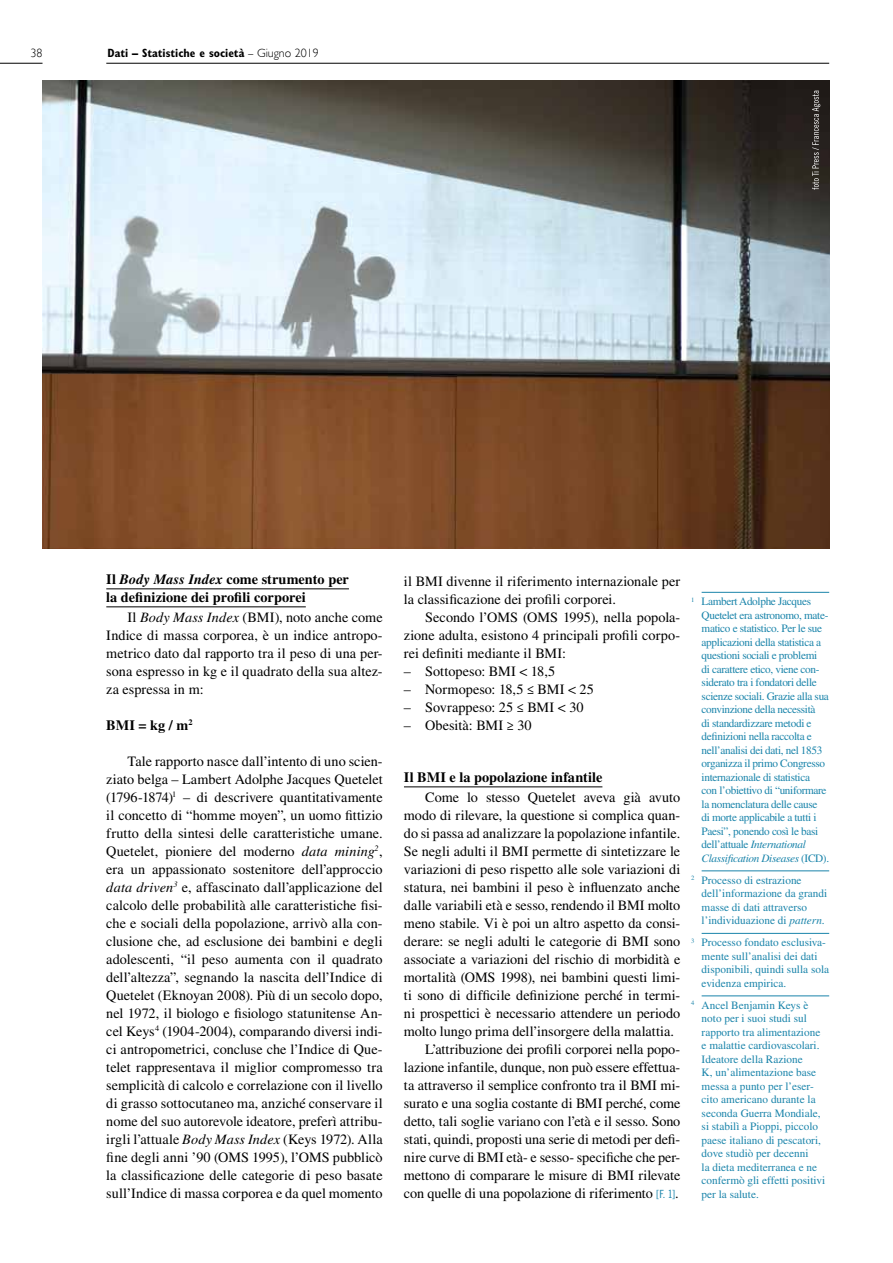
<style>
.page{position:relative;width:893px;height:1263px;background:#fff}
.page>*{position:absolute;margin:0;border:0;box-sizing:border-box;transform-origin:0 0}
.t1{font:14.25px/18px "Times LT Std";color:#000;text-align:justify}
.t2{font:700 14.25px/18px "Times LT Std";color:#000}
.t3{font:700 condensed 12px "Gill Sans MT Std";color:#000}
.t4{font:300 12px "Gill Sans";color:#000}
.t5{font:11.25px/13.5px "Times LT Std";letter-spacing:-.03em;color:#1a84aa}
.t6{font:11.25px/13.5px "Times LT Std";color:#1a84aa}
.s1{font-family:"Gill Sans";font-weight:300;font-stretch:normal}
.s2{font-style:italic}
.s3{font-family:"Trade Gothic LT Std Cn 18";font-size:11.25px;color:#1a84aa}
</style>
<div class="page">
<hr style="left:106px;top:63px;width:723px;height:1px;background:#000">
<hr style="left:0;top:63px;width:43px;height:1px;background:#000">
<hr style="left:106px;top:588px;width:243px;height:1px;background:#000">
<hr style="left:106px;top:606px;width:200px;height:1px;background:#000">
<hr style="left:404px;top:786px;width:198px;height:1px;background:#000">
<hr style="left:702px;top:592px;width:127px;height:1px;background:#1a84aa">
<hr style="left:702px;top:870px;width:127px;height:1px;background:#1a84aa">
<hr style="left:702px;top:933px;width:127px;height:1px;background:#1a84aa">
<hr style="left:702px;top:995px;width:127px;height:1px;background:#1a84aa">
<img style="left:43px;top:81px;width:786px;height:467px">
<svg style="left:812px;top:91px;width:8px;height:99px"></svg>
<p class="t4" style="left:31px;top:46px;width:13px">38</p>
<p class="t3" style="left:108px;top:46px;width:213px">Dati – Statistiche e società <span class="s1">– Giugno 2019</span></p>
<p class="t2" style="left:106px;top:570px;width:244px">Il <span class="s2">Body Mass Index</span> come strumento per la definizione dei profili corporei</p>
<p class="t1" style="left:106px;top:608px;width:278px;text-indent:21px">Il <span class="s2">Body Mass Index</span> (BMI), noto anche come Indice di massa corporea, è un indice antropo&shy;metrico dato dal rapporto tra il peso di una per&shy;sona espresso in kg e il quadrato della sua altez&shy;za espressa in m:</p>
<p class="t2" style="left:106px;top:716px;width:88px">BMI = kg / m<sup>2</sup></p>
<p class="t1" style="left:106px;top:752px;width:278px;text-indent:21px">Tale rapporto nasce dall’intento di uno scien&shy;ziato belga – Lambert Adolphe Jacques Quetelet (1796-1874)<sup>1</sup> – di descrivere quantitativamente il concetto di “homme moyen”, un uomo fittizio frutto della sintesi delle caratteristiche umane.<br>Quetelet, pioniere del moderno <span class="s2">data mining</span><sup>2</sup>, era un appassionato sostenitore dell’approccio <span class="s2">data driven</span><sup>3</sup> e, affascinato dall’applicazione del calcolo delle probabilità alle caratteristiche fisi&shy;che e sociali della popolazione, arrivò alla con&shy;clusione che, ad esclusione dei bambini e degli adolescenti, “il peso aumenta con il quadrato dell’altezza”, segnando la nascita dell’Indice di Quetelet (Eknoyan 2008). Più di un secolo dopo, nel 1972, il biologo e fisiologo statunitense An&shy;cel Keys<sup>4</sup> (1904-2004), comparando diversi indi&shy;ci antropometrici, concluse che l’Indice di Que&shy;telet rappresentava il miglior compromesso tra semplicità di calcolo e correlazione con il livello di grasso sottocutaneo ma, anziché conservare il nome del suo autorevole ideatore, preferì attribu&shy;irgli l’attuale <span class="s2">Body Mass Index</span> (Keys 1972). Alla fine degli anni ’90 (OMS 1995), l’OMS pubblicò la classificazione delle categorie di peso basate sull’Indice di massa corporea e da quel momento</p>
<p class="t1" style="left:404px;top:572px;width:278px">il BMI divenne il riferimento internazionale per la classificazione dei profili corporei.</p>
<p class="t1" style="left:404px;top:608px;width:278px;text-indent:21px">Secondo l’OMS (OMS 1995), nella popola&shy;zione adulta, esistono 4 principali profili corpo&shy;rei definiti mediante il BMI:</p>
<p class="t1" style="left:404px;top:662px;width:153px">– Sottopeso: BMI &lt; 18,5</p>
<p class="t1" style="left:404px;top:680px;width:191px">– Normopeso: 18,5 ≤ BMI &lt; 25</p>
<p class="t1" style="left:404px;top:698px;width:181px">– Sovrappeso: 25 ≤ BMI &lt; 30</p>
<p class="t1" style="left:404px;top:716px;width:129px">– Obesità: BMI ≥ 30</p>
<p class="t2" style="left:404px;top:768px;width:200px">Il BMI e la popolazione infantile</p>
<p class="t1" style="left:425px;top:788px;width:257px">Come lo stesso Quetelet aveva già avuto</p>
<p class="t1" style="left:404px;top:806px;width:278px">modo di rilevare, la questione si complica quan-</p>
<p class="t1" style="left:404px;top:824px;width:278px">do si passa ad analizzare la popolazione infantile.</p>
<p class="t1" style="left:404px;top:842px;width:278px">Se negli adulti il BMI permette di sintetizzare le</p>
<p class="t1" style="left:404px;top:860px;width:278px">variazioni di peso rispetto alle sole variazioni di</p>
<p class="t1" style="left:404px;top:878px;width:278px">statura, nei bambini il peso è influenzato anche</p>
<p class="t1" style="left:404px;top:896px;width:278px">dalle variabili età e sesso, rendendo il BMI molto</p>
<p class="t1" style="left:404px;top:914px;width:278px">meno stabile. Vi è poi un altro aspetto da consi-</p>
<p class="t1" style="left:404px;top:932px;width:278px">derare: se negli adulti le categorie di BMI sono</p>
<p class="t1" style="left:404px;top:950px;width:278px">associate a variazioni del rischio di morbidità e</p>
<p class="t1" style="left:404px;top:968px;width:278px">mortalità (OMS 1998), nei bambini questi limi-</p>
<p class="t1" style="left:404px;top:986px;width:278px">ti sono di difficile definizione perché in termi-</p>
<p class="t1" style="left:404px;top:1004px;width:278px">ni prospettici è necessario attendere un periodo</p>
<p class="t1" style="left:404px;top:1022px;width:271px">molto lungo prima dell’insorgere della malattia.</p>
<p class="t1" style="left:425px;top:1040px;width:257px">L’attribuzione dei profili corporei nella popo-</p>
<p class="t1" style="left:404px;top:1058px;width:278px">lazione infantile, dunque, non può essere effettua-</p>
<p class="t1" style="left:404px;top:1076px;width:278px">ta attraverso il semplice confronto tra il BMI mi-</p>
<p class="t1" style="left:404px;top:1094px;width:278px">surato e una soglia costante di BMI perché, come</p>
<p class="t1" style="left:404px;top:1112px;width:278px">detto, tali soglie variano con l’età e il sesso. Sono</p>
<p class="t1" style="left:404px;top:1130px;width:278px">stati, quindi, proposti una serie di metodi per defi-</p>
<p class="t1" style="left:404px;top:1148px;width:278px">nire curve di BMI età- e sesso- specifiche che per-</p>
<p class="t1" style="left:404px;top:1166px;width:278px">mettono di comparare le misure di BMI rilevate</p>
<p class="t1" style="left:404px;top:1184px;width:276px">con quelle di una popolazione di riferimento <span class="s3">[F. 1]</span>.</p>
<p class="t5" style="left:702px;top:595px;width:129px;text-indent:-11px"><sup>1</sup> Lambert Adolphe Jacques<br>Quetelet era astronomo, mate&shy;matico e statistico. Per le sue applicazioni della statistica a questioni sociali e problemi<br>di carattere etico, viene con&shy;siderato tra i fondatori delle scienze sociali. Grazie alla sua convinzione della necessità<br>di standardizzare metodi e definizioni nella raccolta e nell’analisi dei dati, nel 1853 organizza il primo Congresso internazionale di statistica<br>con l’obiettivo di “uniformare la nomenclatura delle cause<br>di morte applicabile a tutti i<br>Paesi”, ponendo così le basi dell’attuale <span class="s2">International<br>Classification Diseases</span> (ICD).</p>
<p class="t6" style="left:702px;top:873px;width:127px;text-indent:-11px"><sup>2</sup> Processo di estrazione dell’informazione da grandi masse di dati attraverso l’individuazione di <span class="s2">pattern</span>.</p>
<p class="t6" style="left:702px;top:936px;width:129px;text-indent:-11px"><sup>3</sup> Processo fondato esclusiva&shy;mente sull’analisi dei dati disponibili, quindi sulla sola evidenza empirica.</p>
<p class="t6" style="left:702px;top:998px;width:125px;text-indent:-11px"><sup>4</sup> Ancel Benjamin Keys è noto per i suoi studi sul rapporto tra alimentazione e malattie cardiovascolari.<br>Ideatore della Razione<br>K, un’alimentazione base messa a punto per l’eser&shy;cito americano durante la seconda Guerra Mondiale, si stabilì a Pioppi, piccolo paese italiano di pescatori, dove studiò per decenni<br>la dieta mediterranea e ne confermò gli effetti positivi per la salute.</p>
</div>
